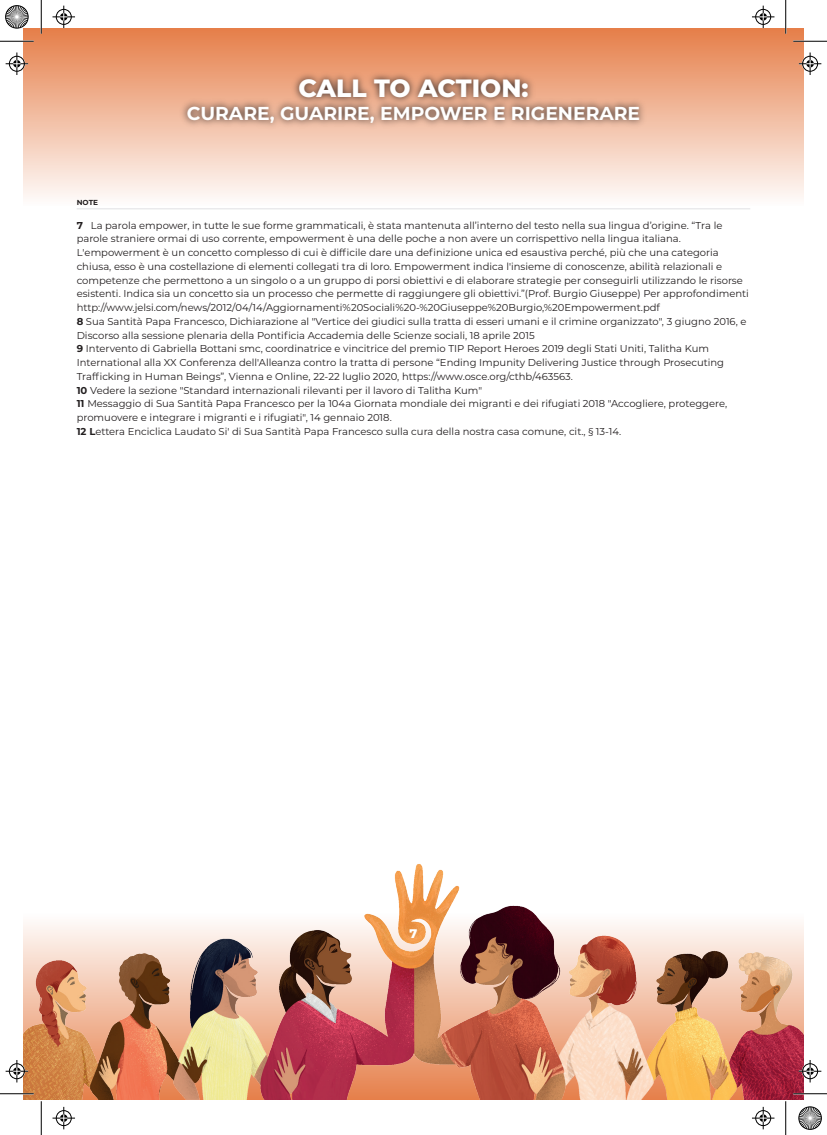
<style>
.page{position:relative;width:827px;height:1135px;background:#fff}
.page>*{position:absolute;margin:0;border:0;box-sizing:border-box;transform-origin:0 0}
.t1{font:800 25px "Montserrat";color:#fff}
.t2{font:700 18.75px "Montserrat";color:#fff}
.t3{font:800 12.5px "Montserrat";color:#fff}
.t4{font:10px/13.8px "Montserrat";color:#231f20}
.t5{font:700 7.25px "Montserrat";color:#231f20}
.s1{font-weight:700}
</style>
<div class="page">
<div style="left:24px;top:29px;width:779px;height:177px;background:linear-gradient(to bottom,#e57f4a,#fefdfc)"></div>
<img style="left:24px;top:864px;width:779px;height:236px">
<img style="left:66px;top:65px;width:695px;height:113px">
<hr style="left:77px;top:208px;width:673px;height:1px;background:#e6e7e9">
<hr style="left:0;top:40px;width:34px;height:2px;background:#fff">
<hr style="left:793px;top:40px;width:34px;height:2px;background:#fff">
<hr style="left:40px;top:0;width:2px;height:34px;background:#fff">
<hr style="left:0;top:41px;width:34px;height:1px;background:#000">
<hr style="left:793px;top:41px;width:34px;height:1px;background:#000">
<hr style="left:0;top:1093px;width:34px;height:1px;background:#000">
<hr style="left:793px;top:1093px;width:34px;height:1px;background:#000">
<hr style="left:41px;top:0;width:1px;height:34px;background:#000">
<hr style="left:41px;top:1101px;width:1px;height:34px;background:#000">
<hr style="left:785px;top:0;width:1px;height:34px;background:#000">
<hr style="left:785px;top:1101px;width:1px;height:34px;background:#000">
<svg style="left:52px;top:6px;width:23px;height:22px"></svg>
<svg style="left:752px;top:6px;width:22px;height:22px"></svg>
<svg style="left:52px;top:1107px;width:23px;height:22px"></svg>
<svg style="left:752px;top:1107px;width:22px;height:22px"></svg>
<svg style="left:6px;top:53px;width:22px;height:22px"></svg>
<svg style="left:6px;top:1060px;width:22px;height:22px"></svg>
<svg style="left:798px;top:53px;width:23px;height:22px"></svg>
<svg style="left:798px;top:1060px;width:23px;height:22px"></svg>
<svg style="left:5px;top:5px;width:25px;height:25px"></svg>
<svg style="left:798px;top:1106px;width:24px;height:24px"></svg>
<p class="t5" style="left:77px;top:197px;width:23px">NOTE</p>
<h1 class="t1" style="left:298px;top:70px;width:232px">CALL TO ACTION:</h1>
<h2 class="t2" style="left:187px;top:100px;width:455px">CURARE, GUARIRE, EMPOWER E RIGENERARE</h2>
<p class="t4" style="left:77px;top:218px;width:673px"><span class="s1">7</span> La parola empower, in tutte le sue forme grammaticali, è stata mantenuta all’interno del testo nella sua lingua d’origine. “Tra le parole straniere ormai di uso corrente, empowerment è una delle poche a non avere un corrispettivo nella lingua italiana.<br>L'empowerment è un concetto complesso di cui è difficile dare una definizione unica ed esaustiva perché, più che una categoria chiusa, esso è una costellazione di elementi collegati tra di loro. Empowerment indica l'insieme di conoscenze, abilità relazionali e competenze che permettono a un singolo o a un gruppo di porsi obiettivi e di elaborare strategie per conseguirli utilizzando le risorse esistenti. Indica sia un concetto sia un processo che permette di raggiungere gli obiettivi.”(Prof. Burgio Giuseppe) Per approfondimenti http://www.jelsi.com/news/2012/04/14/Aggiornamenti%20Sociali%20-%20Giuseppe%20Burgio,%20Empowerment.pdf<br><span class="s1">8</span> Sua Santità Papa Francesco, Dichiarazione al "Vertice dei giudici sulla tratta di esseri umani e il crimine organizzato", 3 giugno 2016, e Discorso alla sessione plenaria della Pontificia Accademia delle Scienze sociali, 18 aprile 2015<br><span class="s1">9</span> Intervento di Gabriella Bottani smc, coordinatrice e vincitrice del premio TIP Report Heroes 2019 degli Stati Uniti, Talitha Kum International alla XX Conferenza dell'Alleanza contro la tratta di persone “Ending Impunity Delivering Justice through Prosecuting Trafficking in Human Beings”, Vienna e Online, 22-22 luglio 2020, https://www.osce.org/cthb/463563.<br><span class="s1">10</span> Vedere la sezione "Standard internazionali rilevanti per il lavoro di Talitha Kum"<br><span class="s1">11</span> Messaggio di Sua Santità Papa Francesco per la 104a Giornata mondiale dei migranti e dei rifugiati 2018 "Accogliere, proteggere, promuovere e integrare i migranti e i rifugiati", 14 gennaio 2018.<br><span class="s1">12 L</span>ettera Enciclica Laudato Si' di Sua Santità Papa Francesco sulla cura della nostra casa comune, cit., § 13-14.</p>
<p class="t3" style="left:409px;top:925px;width:9px">7</p>
</div>
